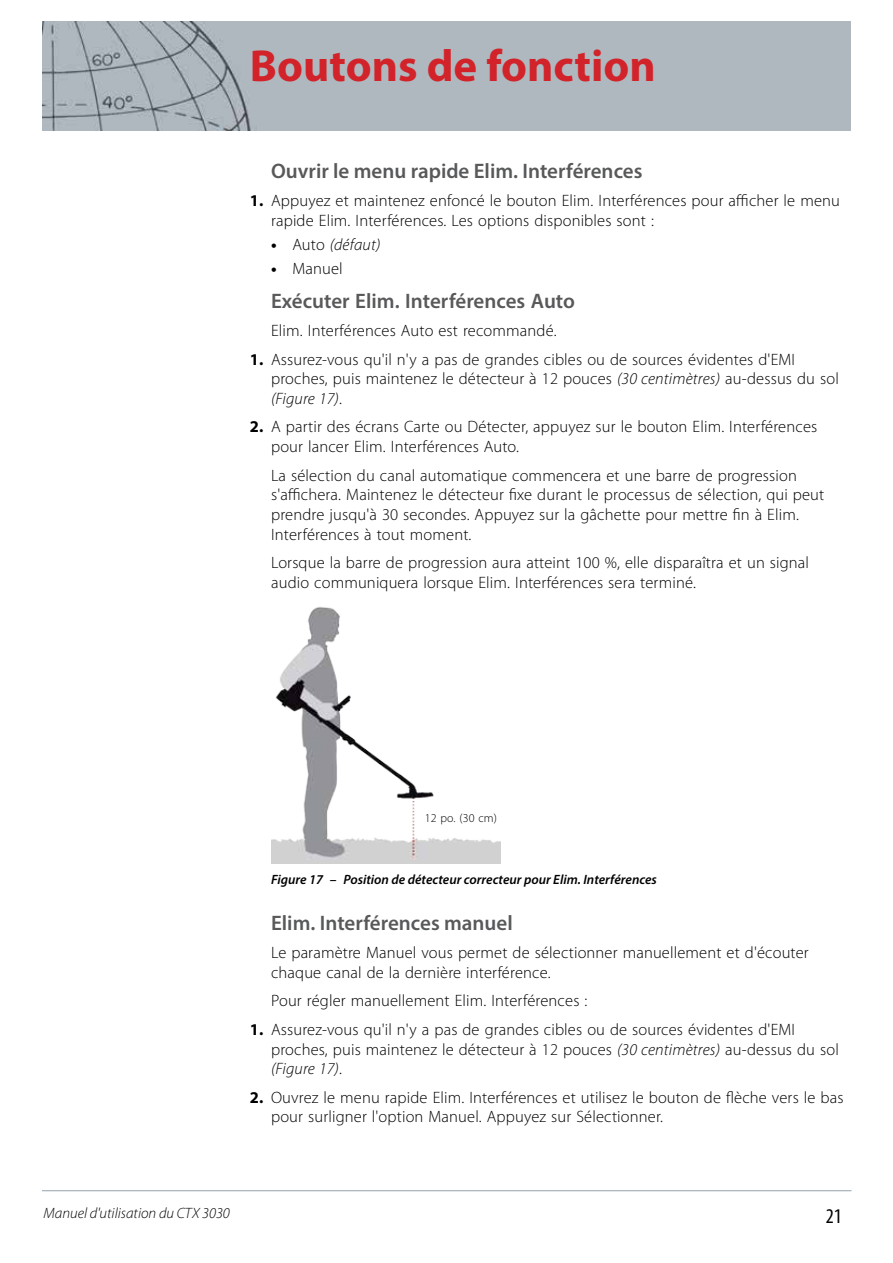
<style>
.page{position:relative;width:893px;height:1263px;background:#fff}
.page>*{position:absolute;margin:0;border:0;box-sizing:border-box;transform-origin:0 0}
.t1{font:700 45px "Myriad Pro";color:#d2232a}
.t2{font:600 21px "Myriad Pro";color:#58595b}
.t3{font:condensed 21px "Myriad Pro";color:#000}
.t4{font:300 16.5px/19.8px "Myriad Pro";letter-spacing:.01em;color:#000}
.t5{font:italic 300 16.5px "Myriad Pro";letter-spacing:.01em;color:#000}
.t6{font:italic 300 15px "Myriad Pro";color:#000}
.t7{font:italic 600 13.5px "Myriad Pro";color:#000}
.t8{font:300 12px "Myriad Pro";letter-spacing:.015em;color:#000}
.s1{font-weight:700}
.s2{font-weight:700;font-style:normal}
.s3{font-style:normal}
.s4{font-style:italic}
</style>
<div class="page">
<div style="left:43px;top:22px;width:807px;height:108px;background:#afb8bf"></div>
<hr style="left:42px;top:1190px;width:809px;height:1px;background:#a0adb7">
<img style="left:271px;top:607px;width:230px;height:256px">
<h1 class="t1" style="left:250px;top:37px;width:407px">Boutons de fonction</h1>
<p class="t2" style="left:271px;top:158px;width:373px">Ouvrir le menu rapide Elim. Interférences</p>
<p class="t4" style="left:271px;top:191px;width:570px;text-indent:-21px"><span class="s1">1.</span> Appuyez et maintenez enfoncé le bouton Elim. Interférences pour afficher le menu rapide Elim. Interférences. Les options disponibles sont :</p>
<p class="t5" style="left:271px;top:236px;width:111px"><span class="s2">•</span> <span class="s3">Auto</span> (défaut)</p>
<p class="t4" style="left:271px;top:259px;width:73px"><span class="s1">•</span> Manuel</p>
<p class="t2" style="left:271px;top:287px;width:305px">Exécuter Elim. Interférences Auto</p>
<p class="t4" style="left:271px;top:321px;width:287px">Elim. Interférences Auto est recommandé.</p>
<p class="t4" style="left:271px;top:349px;width:569px;text-indent:-21px"><span class="s1">1.</span> Assurez-vous qu'il n'y a pas de grandes cibles ou de sources évidentes d'EMI proches, puis maintenez le détecteur à 12 pouces <span class="s4">(30 centimètres)</span> au-dessus du sol <span class="s4">(Figure 17)</span>.</p>
<p class="t4" style="left:271px;top:417px;width:548px;text-indent:-21px"><span class="s1">2.</span> A partir des écrans Carte ou Détecter, appuyez sur le bouton Elim. Interférences pour lancer Elim. Interférences Auto.</p>
<p class="t4" style="left:271px;top:465px;width:555px">La sélection du canal automatique commencera et une barre de progression s'affichera. Maintenez le détecteur fixe durant le processus de sélection, qui peut prendre jusqu'à 30 secondes. Appuyez sur la gâchette pour mettre fin à Elim.<br>Interférences à tout moment.</p>
<p class="t4" style="left:271px;top:553px;width:539px">Lorsque la barre de progression aura atteint 100 %, elle disparaîtra et un signal audio communiquera lorsque Elim. Interférences sera terminé.</p>
<p class="t8" style="left:425px;top:811px;width:74px">12 po. (30 cm)</p>
<p class="t7" style="left:271px;top:870px;width:387px">Figure 17 – Position de détecteur correcteur pour Elim. Interférences</p>
<p class="t2" style="left:271px;top:909px;width:243px">Elim. Interférences manuel</p>
<p class="t4" style="left:271px;top:943px;width:539px">Le paramètre Manuel vous permet de sélectionner manuellement et d'écouter chaque canal de la dernière interférence.</p>
<p class="t4" style="left:271px;top:991px;width:318px">Pour régler manuellement Elim. Interférences :</p>
<p class="t4" style="left:271px;top:1019px;width:569px;text-indent:-21px"><span class="s1">1.</span> Assurez-vous qu'il n'y a pas de grandes cibles ou de sources évidentes d'EMI proches, puis maintenez le détecteur à 12 pouces <span class="s4">(30 centimètres)</span> au-dessus du sol <span class="s4">(Figure 17)</span>.</p>
<p class="t4" style="left:271px;top:1087px;width:574px;text-indent:-21px"><span class="s1">2.</span> Ouvrez le menu rapide Elim. Interférences et utilisez le bouton de flèche vers le bas pour surligner l'option Manuel. Appuyez sur Sélectionner.</p>
<p class="t6" style="left:44px;top:1205px;width:188px">Manuel d'utilisation du CTX 3030</p>
<p class="t3" style="left:826px;top:1203px;width:18px">21</p>
</div>
